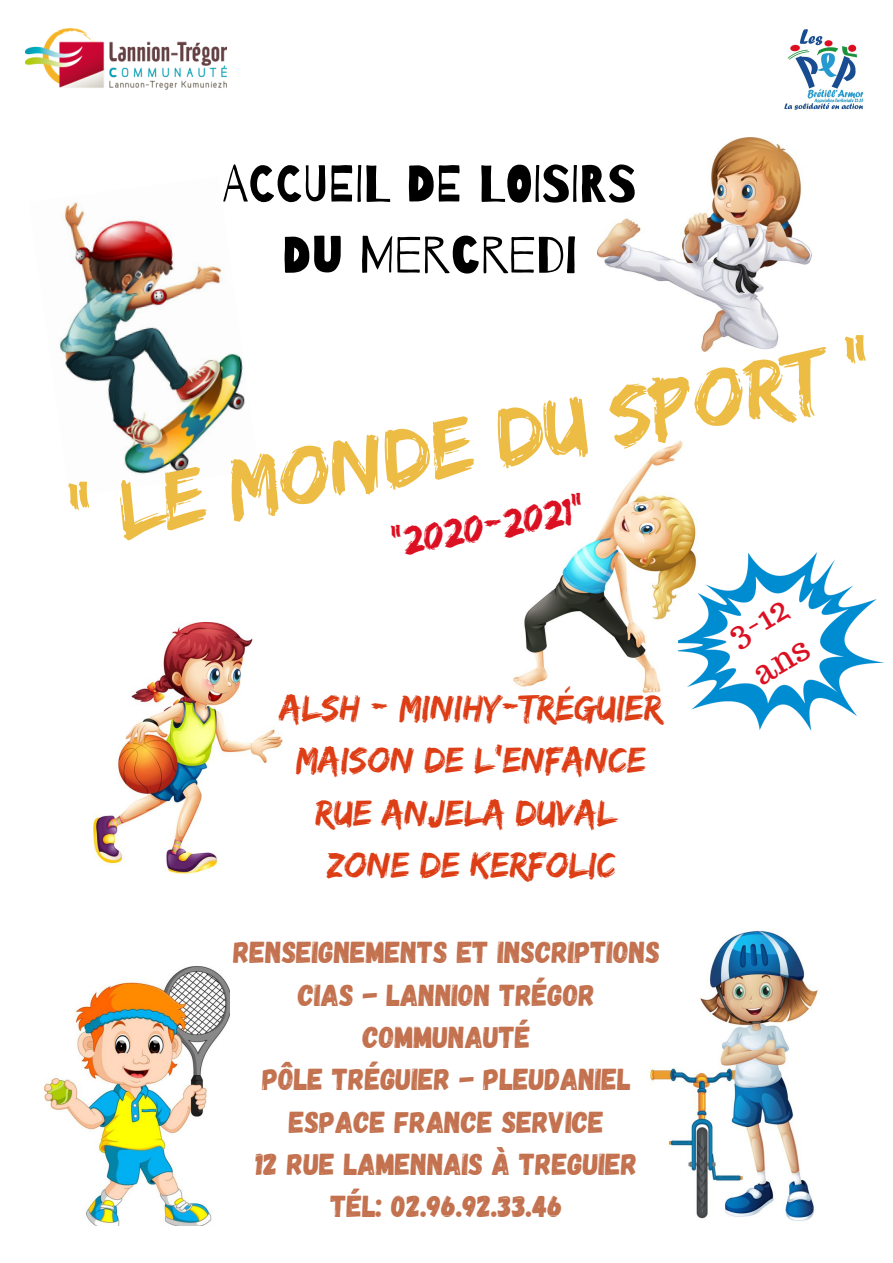
<style>
.page{position:relative;width:893px;height:1263px;background:#fff}
.page>*{position:absolute;margin:0;border:0;box-sizing:border-box;transform-origin:0 0}
.t1{font:86.1px "Edo";color:#ecbc45}
.t2{font:51.6px/71.2px "Barrio";color:#000;text-align:center}
.t3{font:40.05px "Edo";color:#db1022}
.t4{font:37.58px/52.4px "Edo";color:#dd3e16;text-align:center}
.t5{font:33.22px/45.7px "Trocchi";color:#db1022}
.t6{font:30.3px/42.3px "Gagalin";color:#c3714e;text-align:center}
</style>
<div class="page">
<img style="left:597px;top:137px;width:214px;height:214px">
<img style="left:512px;top:440px;width:185px;height:254px">
<img style="left:59px;top:202px;width:186px;height:272px">
<img style="left:784px;top:29px;width:80px;height:81px">
<img style="left:25px;top:28px;width:201px;height:61px">
<img style="left:679px;top:535px;width:205px;height:196px">
<img style="left:93px;top:622px;width:189px;height:252px">
<img style="left:649px;top:930px;width:169px;height:291px">
<img style="left:44px;top:966px;width:185px;height:259px">
<h2 class="t2" style="left:222px;top:150px;width:416px">ACCUEIL DE LOISIRS<br>DU MERCREDI</h2>
<h1 class="t1" style="left:62px;top:472px;width:816px;rotate:-11deg">" LE MONDE DU SPORT "</h1>
<h3 class="t3" style="left:388px;top:519px;width:196px;rotate:-10deg">"2020-2021"</h3>
<p class="t4" style="left:280px;top:680px;width:384px">ALSH - MINIHY-TRÉGUIER<br>MAISON DE L'ENFANCE<br>RUE ANJELA DUVAL<br>ZONE DE KERFOLIC</p>
<p class="t6" style="left:233px;top:930px;width:428px">RENSEIGNEMENTS ET INSCRIPTIONS<br>CIAS - LANNION TRÉGOR<br>COMMUNAUTÉ<br>PÔLE TRÉGUIER - PLEUDANIEL<br>ESPACE FRANCE SERVICE<br>12 RUE LAMENNAIS À TREGUIER<br>TÉL: 02.96.92.33.46</p>
<p class="t5" style="left:719px;top:617px;width:64px;rotate:-30deg">3-12 ans</p>
</div>
